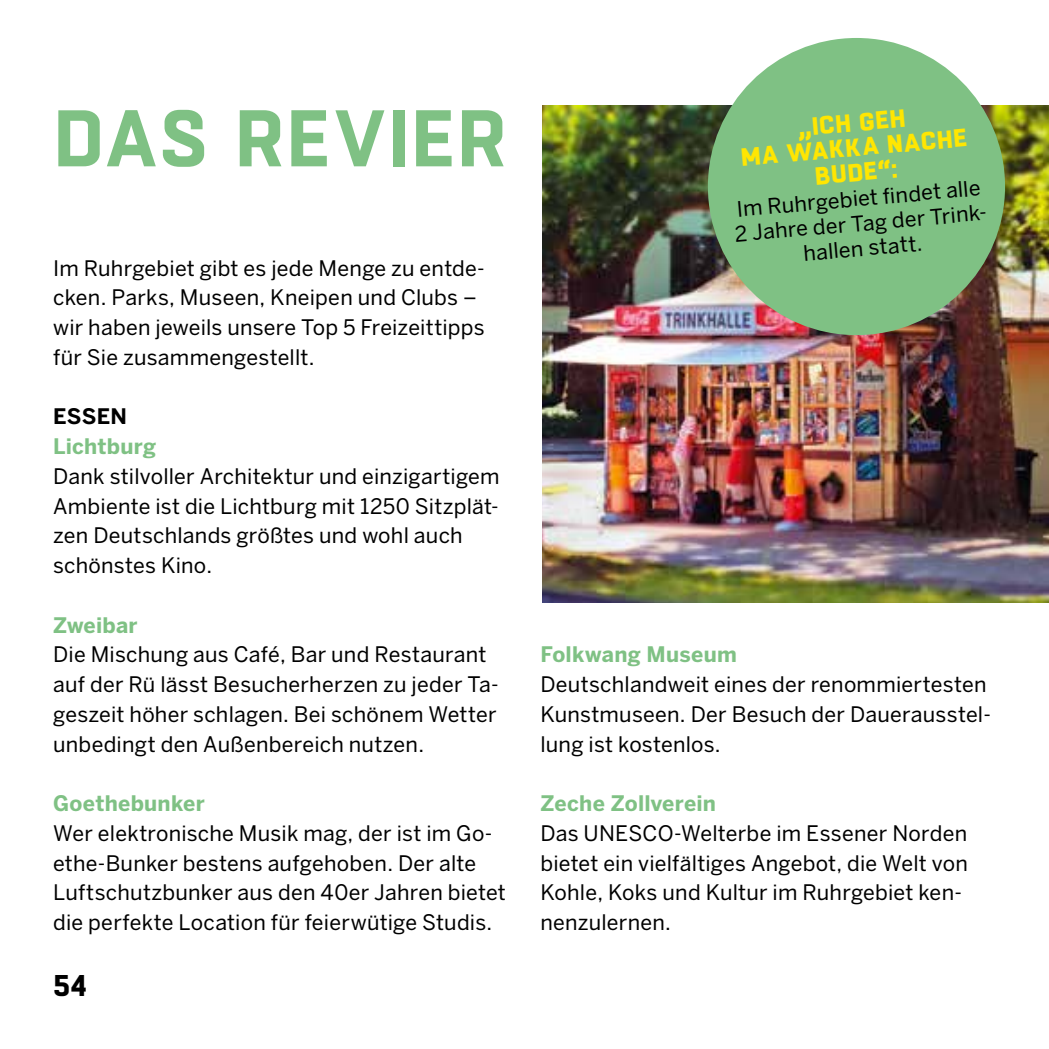
<style>
.page{position:relative;width:1049px;height:1049px;background:#fff}
.page>*{position:absolute;margin:0;border:0;box-sizing:border-box;transform-origin:0 0}
.t1{font:700 80px "Boxed";letter-spacing:.02em;color:#7fc184}
.t2{font:700 30px "Boxed";color:#000}
.t3{font:800 25px/25px "Boxed";color:#ffe602;text-align:center}
.t4{font:21.25px/29.8px "Benton Sans";letter-spacing:.01em;color:#000}
.t5{font:700 21.25px "Benton Sans";letter-spacing:.01em;color:#7fc184}
.t6{font:700 21.25px "Benton Sans";letter-spacing:.01em;color:#000}
</style>
<div class="page">
<img style="left:542px;top:106px;width:507px;height:497px">
<div style="left:708px;top:38px;width:297px;height:297px;background:#7fc184;border-radius:50%"></div>
<h1 class="t1" style="left:54px;top:85px;width:455px">DAS REVIER</h1>
<p class="t4" style="left:53px;top:253px;width:433px">Im Ruhrgebiet gibt es jede Menge zu entde&shy;cken. Parks, Museen, Kneipen und Clubs – wir haben jeweils unsere Top 5 Freizeittipps für Sie zusammengestellt.</p>
<p class="t6" style="left:53px;top:403px;width:75px">ESSEN</p>
<p class="t5" style="left:53px;top:433px;width:105px">Lichtburg</p>
<p class="t4" style="left:53px;top:461px;width:448px">Dank stilvoller Architektur und einzigartigem Ambiente ist die Lichtburg mit 1250 Sitzplät&shy;zen Deutschlands größtes und wohl auch schönstes Kino.</p>
<p class="t5" style="left:53px;top:611px;width:86px">Zweibar</p>
<p class="t4" style="left:53px;top:640px;width:447px">Die Mischung aus Café, Bar und Restaurant auf der Rü lässt Besucherherzen zu jeder Ta&shy;geszeit höher schlagen. Bei schönem Wetter unbedingt den Außenbereich nutzen.</p>
<p class="t5" style="left:53px;top:790px;width:153px">Goethebunker</p>
<p class="t4" style="left:53px;top:818px;width:454px">Wer elektronische Musik mag, der ist im Go&shy;ethe-Bunker bestens aufgehoben. Der alte Luftschutzbunker aus den 40er Jahren bietet die perfekte Location für feierwütige Studis.</p>
<h2 class="t2" style="left:53px;top:965px;width:35px">54</h2>
<p class="t3" style="left:738px;top:121px;width:228px;rotate:-5deg">„ICH GEH<br>MA WAKKA NACHE<br>BUDE“:</p>
<p class="t4" style="left:731px;top:197px;width:258px;line-height:25px;text-align:center;rotate:-5deg">Im Ruhrgebiet fi ndet alle<br>2 Jahre der Tag der Trink&shy;hallen statt.</p>
<p class="t5" style="left:540px;top:641px;width:198px">Folkwang Museum</p>
<p class="t4" style="left:540px;top:670px;width:452px">Deutschlandweit eines der renommiertesten<br>Kunstmuseen. Der Besuch der Dauerausstel&shy;lung ist kostenlos.</p>
<p class="t5" style="left:540px;top:790px;width:177px">Zeche Zollverein</p>
<p class="t4" style="left:540px;top:818px;width:429px">Das UNESCO-Welterbe im Essener Norden bietet ein vielfältiges Angebot, die Welt von Kohle, Koks und Kultur im Ruhrgebiet ken&shy;nenzulernen.</p>
</div>
